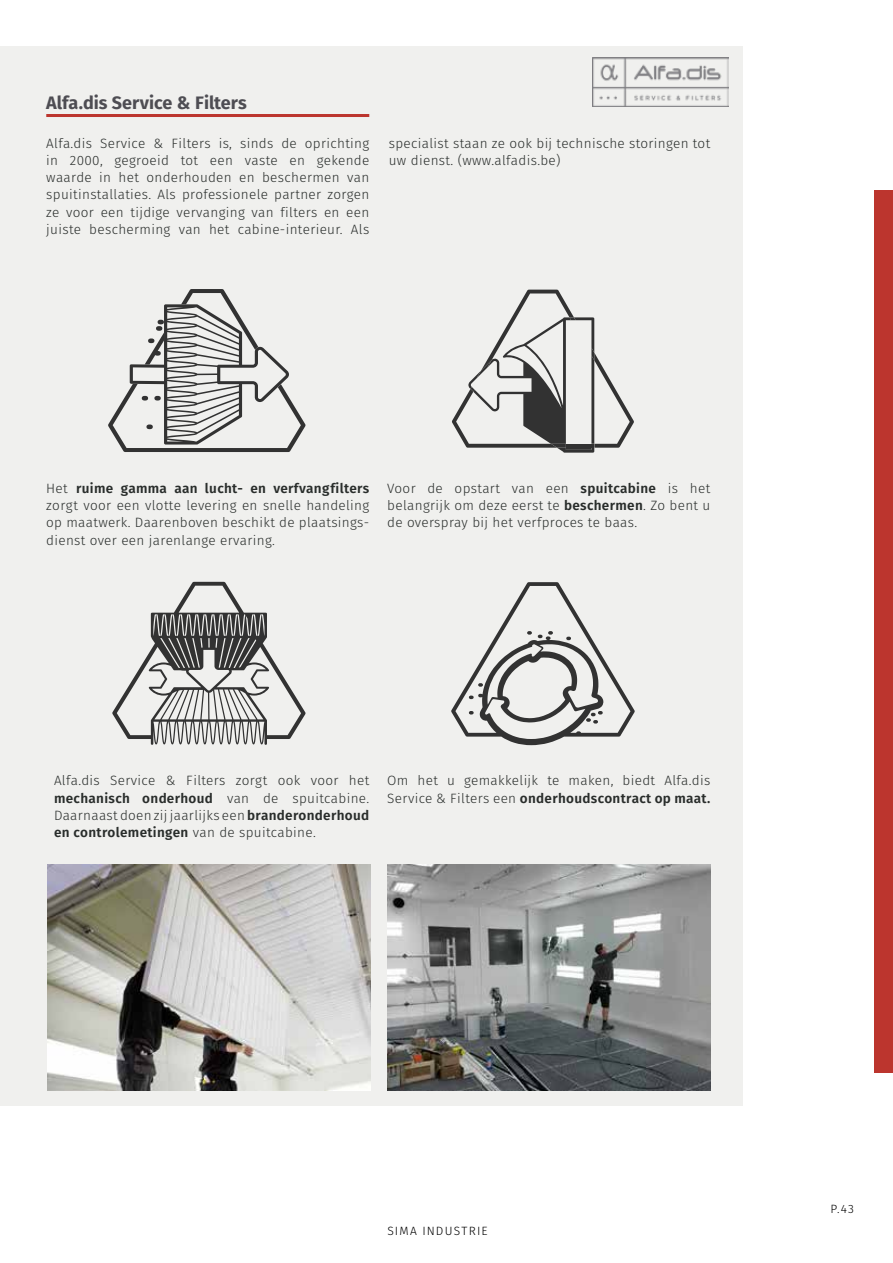
<style>
.page{position:relative;width:893px;height:1263px;background:#fff}
.page>*{position:absolute;margin:0;border:0;box-sizing:border-box;transform-origin:0 0}
.t1{font:700 18px "Fira Sans";color:#4e4d53}
.t2{font:300 13.5px/17.2px "Fira Sans";letter-spacing:.025em;color:#292d2b;text-align:justify}
.t3{font:300 12px "Fira Sans";letter-spacing:.095em;color:#000}
.s1{font-weight:600}
</style>
<div class="page">
<div style="left:874px;top:190px;width:19px;height:882px;background:#bc352e"></div>
<div style="left:0;top:46px;width:742px;height:1060px;background:#f0f0ee"></div>
<svg style="left:108px;top:289px;width:197px;height:163px"></svg>
<svg style="left:452px;top:290px;width:182px;height:163px"></svg>
<svg style="left:112px;top:582px;width:194px;height:163px"></svg>
<svg style="left:451px;top:582px;width:184px;height:163px"></svg>
<img style="left:48px;top:865px;width:323px;height:225px">
<img style="left:387px;top:865px;width:323px;height:225px">
<img style="left:592px;top:58px;width:136px;height:48px">
<hr style="left:46px;top:114px;width:323px;height:3px;background:#bc352e">
<h1 class="t1" style="left:46px;top:90px;width:202px">Alfa.dis Service &amp; Filters</h1>
<p class="t2" style="left:46px;top:135px;width:325px">Alfa.dis Service &amp; Filters is, sinds de oprichting in 2000, gegroeid tot een vaste en gekende waarde in het onderhouden en beschermen van spuitinstallaties. Als professionele partner zorgen ze voor een tijdige vervanging van filters en een juiste bescherming van het cabine-interieur. Als</p>
<p class="t2" style="left:389px;top:135px;width:323px">specialist staan ze ook bij technische storingen tot uw dienst. (www.alfadis.be)</p>
<p class="t2" style="left:46px;top:480px;width:325px">Het <span class="s1">ruime gamma aan lucht- en verfvangfilters </span>zorgt voor een vlotte levering en snelle handeling op maatwerk. Daarenboven beschikt de plaatsings&shy;dienst over een jarenlange ervaring.</p>
<p class="t2" style="left:387px;top:481px;width:325px">Voor de opstart van een <span class="s1">spuitcabine</span> is het belangrijk om deze eerst te <span class="s1">beschermen</span>. Zo bent u de overspray bij het verfproces te baas.</p>
<p class="t2" style="left:54px;top:773px;width:317px">Alfa.dis Service &amp; Filters zorgt ook voor het <span class="s1">mechanisch onderhoud</span> van de spuitcabine.<br>Daarnaast doen zij jaarlijks een <span class="s1">branderonderhoud en controlemetingen</span> van de spuitcabine.</p>
<p class="t2" style="left:387px;top:773px;width:324px">Om het u gemakkelijk te maken, biedt Alfa.dis<br>Service &amp; Filters een <span class="s1">onderhoudscontract op maat.</span></p>
<p class="t3" style="left:387px;top:1222px;width:102px">SIMA INDUSTRIE</p>
<p class="t3" style="left:830px;top:1200px;width:25px">P.43</p>
</div>
